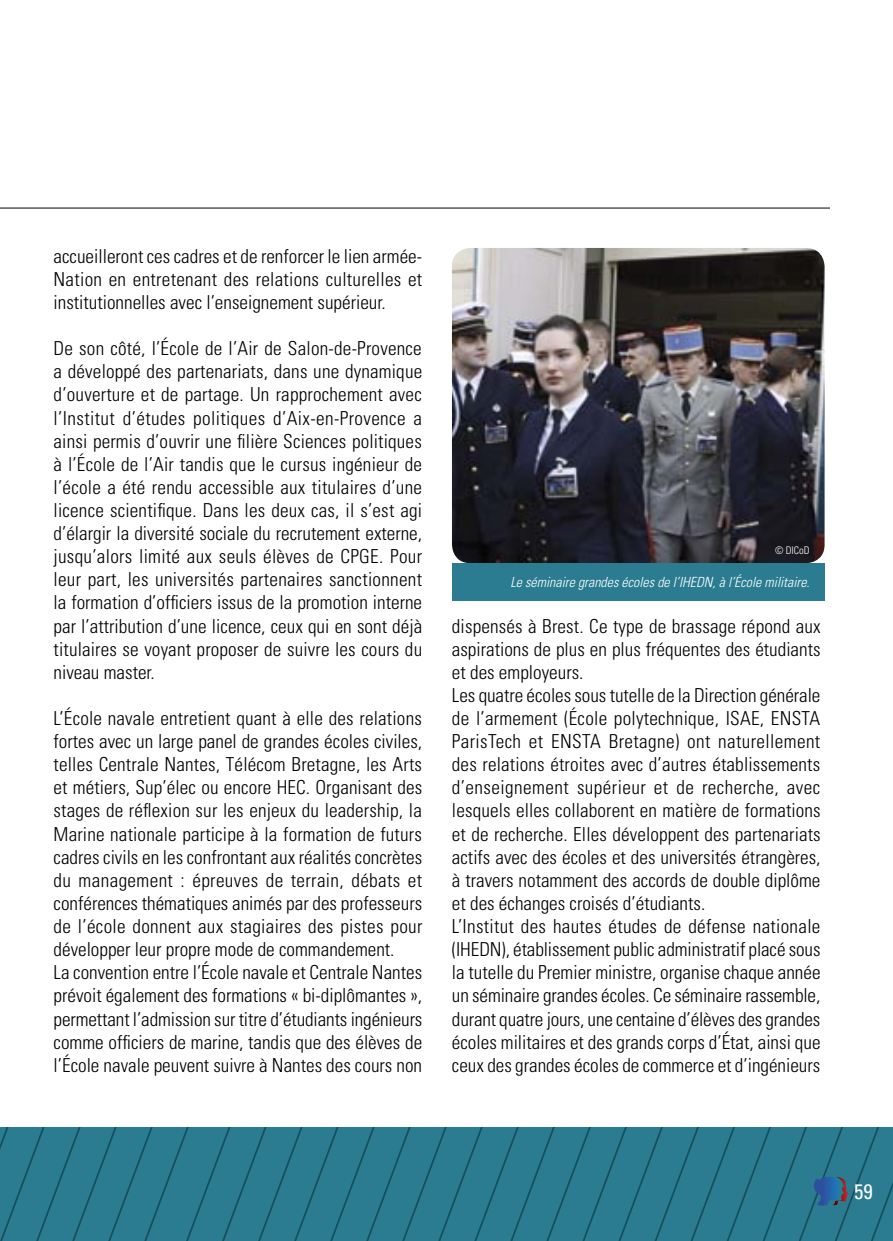
<style>
.page{position:relative;width:893px;height:1241px;background:#fff}
.page>*{position:absolute;margin:0;border:0;box-sizing:border-box;transform-origin:0 0}
.t1{font:condensed 21px "Univers";color:#fff}
.t2{font:300 condensed 19.25px/23.1px "Univers";color:#000;text-align:justify}
.t3{font:italic 300 condensed 14px "Univers";color:#fff}
.t4{font:300 condensed 10.5px "Univers";color:#fff}
</style>
<div class="page">
<svg style="left:0;top:1127px;width:22px;height:113px;background:#29798d"></svg>
<svg style="left:22px;top:1127px;width:31px;height:113px;background:#29798d"></svg>
<svg style="left:53px;top:1127px;width:32px;height:113px;background:#29798d"></svg>
<svg style="left:85px;top:1127px;width:32px;height:113px;background:#29798d"></svg>
<div style="left:117px;top:1127px;width:31px;height:113px;background:#2b7c90"></div>
<div style="left:148px;top:1127px;width:32px;height:113px;background:#2b7c90"></div>
<div style="left:180px;top:1127px;width:32px;height:113px;background:#2b7c90"></div>
<svg style="left:212px;top:1127px;width:31px;height:113px;background:#29798d"></svg>
<svg style="left:243px;top:1127px;width:32px;height:113px;background:#29798d"></svg>
<svg style="left:275px;top:1127px;width:31px;height:113px;background:#29798d"></svg>
<svg style="left:306px;top:1127px;width:32px;height:113px;background:#29798d"></svg>
<div style="left:338px;top:1127px;width:32px;height:113px;background:#2b7c90"></div>
<div style="left:370px;top:1127px;width:31px;height:113px;background:#2b7c90"></div>
<svg style="left:401px;top:1127px;width:32px;height:113px;background:#29798d"></svg>
<svg style="left:433px;top:1127px;width:32px;height:113px;background:#29798d"></svg>
<svg style="left:465px;top:1127px;width:31px;height:113px;background:#29798d"></svg>
<svg style="left:496px;top:1127px;width:32px;height:113px;background:#29798d"></svg>
<hr style="left:0;top:207px;width:830px;height:1px;background:#000">
<img style="left:452px;top:248px;width:373px;height:315px">
<div style="left:452px;top:563px;width:373px;height:37px;background:#2b7c90"></div>
<svg style="left:528px;top:1127px;width:365px;height:113px;background:#2a798d"></svg>
<p class="t2" style="left:54px;top:244px;width:370px">accueilleront ces cadres et de renforcer le lien armée-Nation en entretenant des relations culturelles et institutionnelles avec l’enseignement supérieur.</p>
<p class="t2" style="left:54px;top:337px;width:370px">De son côté, l’École de l’Air de Salon-de-Provence a développé des partenariats, dans une dynamique d’ouverture et de partage. Un rapprochement avec l’Institut d’études politiques d’Aix-en-Provence a ainsi permis d’ouvrir une filière Sciences politiques à l’École de l’Air tandis que le cursus ingénieur de l’école a été rendu accessible aux titulaires d’une licence scientifique. Dans les deux cas, il s’est agi d’élargir la diversité sociale du recrutement externe, jusqu’alors limité aux seuls élèves de CPGE. Pour leur part, les universités partenaires sanctionnent la formation d’officiers issus de la promotion interne par l’attribution d’une licence, ceux qui en sont déjà titulaires se voyant proposer de suivre les cours du niveau master.</p>
<p class="t2" style="left:54px;top:706px;width:370px;text-align:left">L’École navale entretient quant à elle des relations fortes avec un large panel de grandes écoles civiles, telles Centrale Nantes, Télécom Bretagne, les Arts et métiers, Sup’élec ou encore HEC. Organisant des stages de réflexion sur les enjeux du leadership, la Marine nationale participe à la formation de futurs cadres civils en les confrontant aux réalités concrètes du management : épreuves de terrain, débats et conférences thématiques animés par des professeurs de l’école donnent aux stagiaires des pistes pour développer leur propre mode de commandement.<br>La convention entre l’École navale et Centrale Nantes prévoit également des formations « bi-diplômantes », permettant l’admission sur titre d’étudiants ingénieurs comme officiers de marine, tandis que des élèves de l’École navale peuvent suivre à Nantes des cours non</p>
<p class="t4" style="left:775px;top:543px;width:36px">© DICoD</p>
<p class="t3" style="left:510px;top:574px;width:301px">Le séminaire grandes écoles de l’IHEDN, à l’École militaire.</p>
<p class="t2" style="left:452px;top:614px;width:370px;text-align:left">dispensés à Brest. Ce type de brassage répond aux aspirations de plus en plus fréquentes des étudiants et des employeurs.<br>Les quatre écoles sous tutelle de la Direction générale de l’armement (École polytechnique, ISAE, ENSTA ParisTech et ENSTA Bretagne) ont naturellement des relations étroites avec d’autres établissements d’enseignement supérieur et de recherche, avec lesquels elles collaborent en matière de formations et de recherche. Elles développent des partenariats actifs avec des écoles et des universités étrangères, à travers notamment des accords de double diplôme et des échanges croisés d’étudiants.<br>L’Institut des hautes études de défense nationale (IHEDN), établissement public administratif placé sous la tutelle du Premier ministre, organise chaque année un séminaire grandes écoles. Ce séminaire rassemble, durant quatre jours, une centaine d’élèves des grandes écoles militaires et des grands corps d’État, ainsi que ceux des grandes écoles de commerce et d’ingénieurs</p>
<p class="t1" style="left:854px;top:1177px;width:20px">59</p>
</div>
